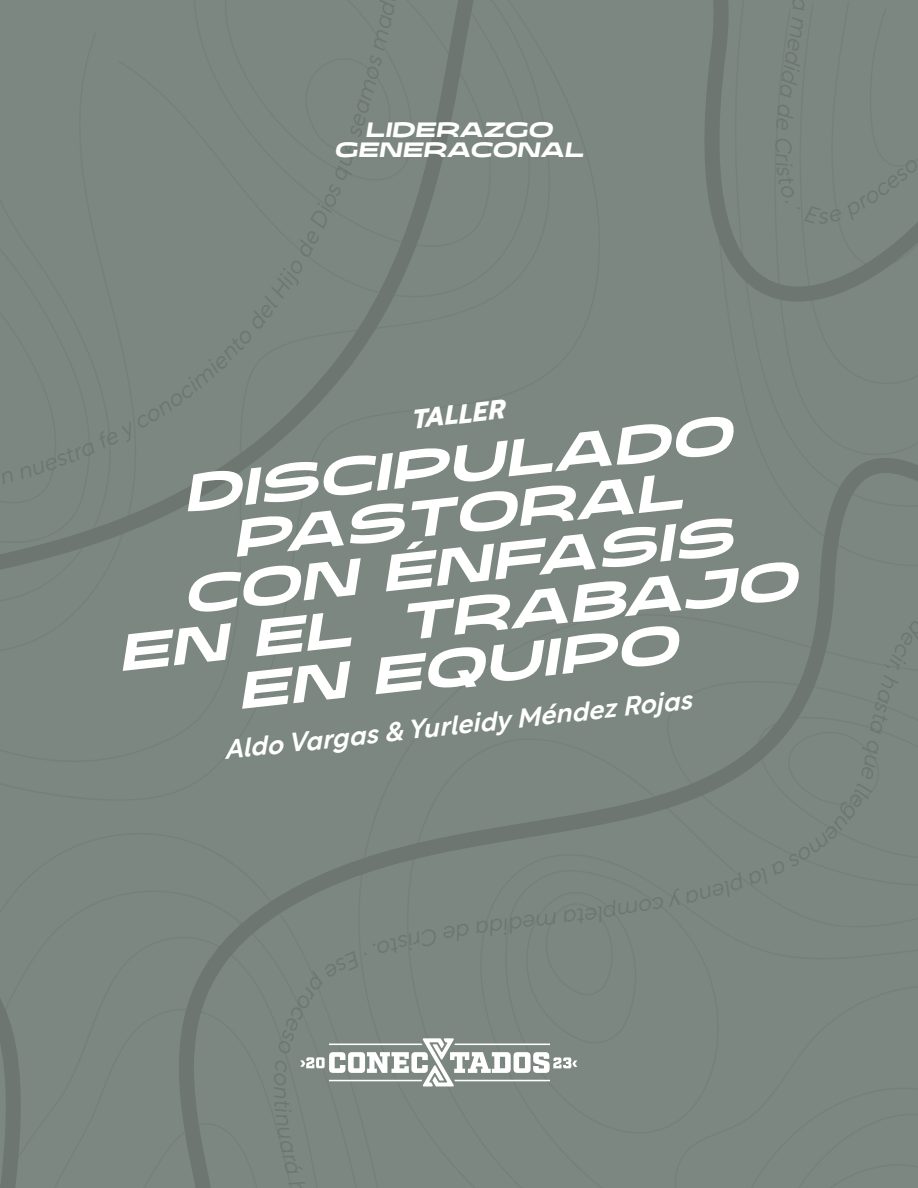
<style>
.page{position:relative;width:918px;height:1188px;background:#7b8780}
.page>*{position:absolute;margin:0;border:0;box-sizing:border-box;transform-origin:0 0}
.t1{font:italic 700 51.15px "Taruno Wide";color:#fff}
.t2{font:italic 500 26.25px "Rotunda";color:#fff}
.t3{font:italic 800 26.25px "Rotunda";color:#fff}
.t4{font:italic 700 20.7px/20.5px "Taruno Wide";color:#fff;text-align:center}
</style>
<div class="page">
<svg style="left:300px;top:891px;width:337px;height:195px"></svg>
<div style="left:224px;top:0;width:189px;height:181px;background:#7b8780"></div>
<p class="t4" style="left:334px;top:120px;width:251px">LIDERAZGO<br>GENERACONAL</p>
<p class="t3" style="left:409px;top:397px;width:95px;rotate:-6deg">TALLER</p>
<p class="t1" style="left:179px;top:463px;width:553px;rotate:-6deg">DISCIPULADO</p>
<p class="t1" style="left:228px;top:509px;width:455px;rotate:-6deg">PASTORAL</p>
<p class="t1" style="left:179px;top:565px;width:554px;rotate:-6deg">CON ÉNFASIS</p>
<p class="t1" style="left:114px;top:622px;width:684px;rotate:-6deg">EN EL TRABAJO</p>
<p class="t1" style="left:234px;top:661px;width:444px;rotate:-6deg">EN EQUIPO</p>
<p class="t2" style="left:222px;top:727px;width:472px;rotate:-6deg">Aldo Vargas &amp; Yurleidy Méndez Rojas</p>
</div>
